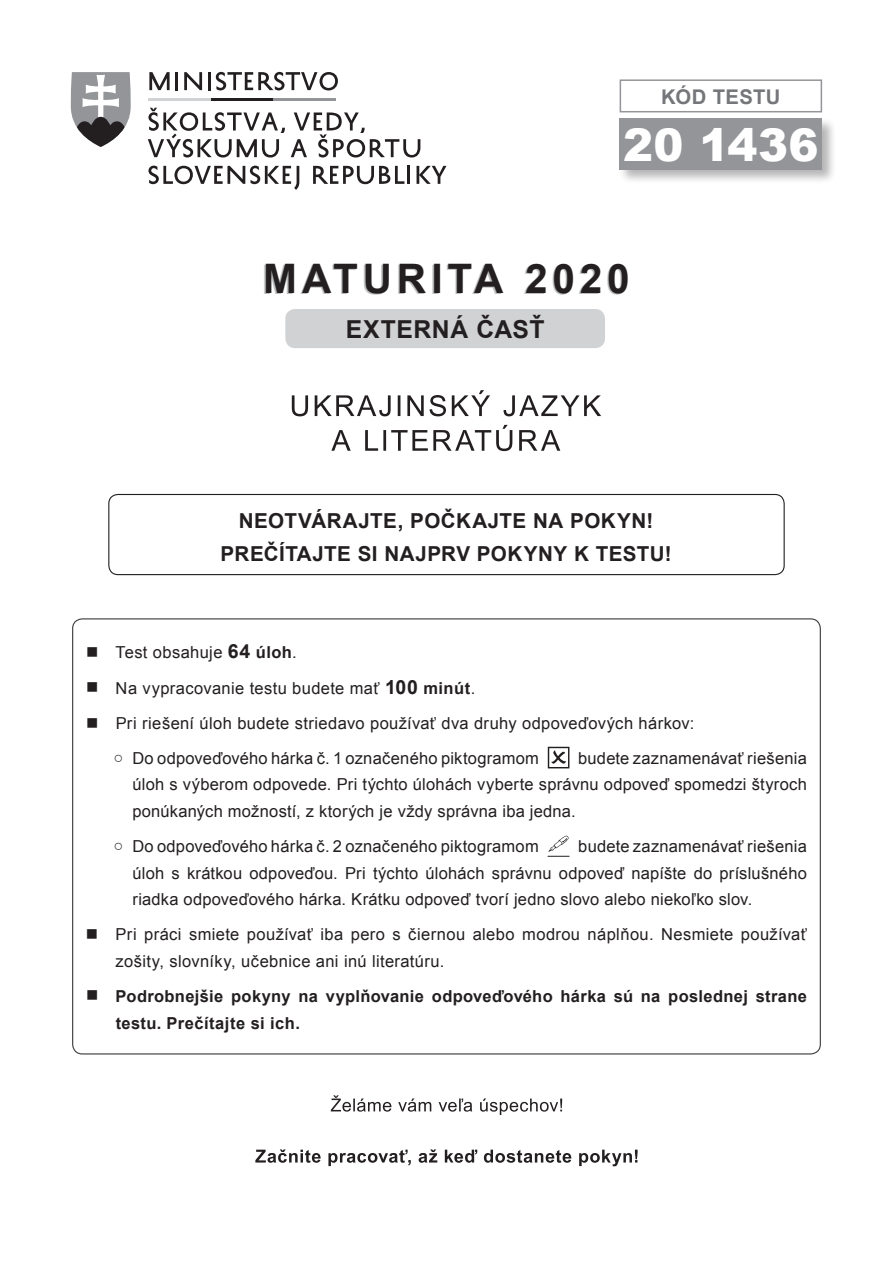
<style>
.page{position:relative;width:893px;height:1263px;background:#fff}
.page>*{position:absolute;margin:0;border:0;box-sizing:border-box;transform-origin:0 0}
.t1{font:900 45px "Arial";letter-spacing:.01em;color:#fff}
.t2{font:700 40.65px "Arial";letter-spacing:.12em;color:#231f20}
.t3{font:700 24.75px "Arial";letter-spacing:.025em;color:#231f20}
.t4{font:700 20.7px/33px "Arial";letter-spacing:.02em;color:#231f20;text-align:center}
.t5{font:700 20.25px "Arial";color:#757679}
.t6{font:16.5px/26.4px "Arial";letter-spacing:.02em;color:#231f20;text-align:justify}
.t7{font:700 16.5px/26.4px "Arial";letter-spacing:.02em;color:#231f20}
.s1{font-weight:700;font-size:19.5px}
.s2{font-weight:700}
</style>
<div class="page">
<svg style="left:548px;top:747px;width:21px;height:21px"></svg>
<svg style="left:548px;top:836px;width:21px;height:21px"></svg>
<div style="left:285px;top:309px;width:320px;height:39px;background:#d1d2d4;border-radius:10px"></div>
<hr style="left:149px;top:98px;width:62px;height:3px;background:#d1d2d4">
<hr style="left:211px;top:98px;width:63px;height:3px;background:#231f20">
<hr style="left:274px;top:98px;width:62px;height:3px;background:#939598">
<svg style="left:71px;top:72px;width:60px;height:75px"></svg>
<svg style="left:149px;top:72px;width:21px;height:18px"></svg>
<svg style="left:176px;top:72px;width:2px;height:18px"></svg>
<svg style="left:184px;top:72px;width:18px;height:18px"></svg>
<hr style="left:208px;top:72px;width:3px;height:18px;background:#231f20">
<svg style="left:216px;top:72px;width:122px;height:18px"></svg>
<svg style="left:148px;top:108px;width:137px;height:50px"></svg>
<svg style="left:291px;top:112px;width:129px;height:46px"></svg>
<svg style="left:148px;top:166px;width:151px;height:24px"></svg>
<svg style="left:313px;top:166px;width:97px;height:18px"></svg>
<svg style="left:417px;top:166px;width:29px;height:18px"></svg>
<div style="left:108px;top:494px;width:677px;height:81px;border:1px solid #231f20;border-radius:9px"></div>
<svg style="left:255px;top:1149px;width:383px;height:17px"></svg>
<svg style="left:331px;top:1095px;width:231px;height:20px"></svg>
<div style="left:618px;top:117px;width:219px;height:67px;background:#231f20;opacity:.33"></div>
<div style="left:620px;top:118px;width:202px;height:51px;background:#939598"></div>
<div style="left:620px;top:79px;width:202px;height:33px;border:2px solid #939598"></div>
<svg style="left:331px;top:425px;width:229px;height:26px"></svg>
<svg style="left:292px;top:390px;width:309px;height:26px"></svg>
<p class="t5" style="left:661px;top:83px;width:66px">Kód testu</p>
<h1 class="t1" style="left:623px;top:112px;width:197px">20 1436</h1>
<h2 class="t2" style="left:263px;top:251px;width:368px">MATURITA 2020</h2>
<h3 class="t3" style="left:346px;top:313px;width:200px">EXTERNÁ ČASŤ</h3>
<p class="t4" style="left:221px;top:505px;width:453px">NEOTVÁRAJTE, POČKAJTE NA POKYN!<br>PREČÍTAJTE SI NAJPRV POKYNY K TESTU!</p>
<p class="t6" style="left:86px;top:640px;width:212px">■ Test obsahuje <span class="s1">64</span> <span class="s2">úloh</span>.</p>
<p class="t6" style="left:86px;top:675px;width:391px">■ Na vypracovanie testu budete mať <span class="s1">100</span> <span class="s2">minút</span>.</p>
<p class="t6" style="left:86px;top:710px;width:610px">■ Pri riešení úloh budete striedavo používať dva druhy odpoveďových hárkov:</p>
<p class="t6" style="left:113px;top:745px;width:427px">○ Do odpoveďového hárka č. 1 označeného piktogramom</p>
<p class="t6" style="left:132px;top:745px;width:676px;text-indent:446px">budete zaznamenávať riešenia úloh s výberom odpovede. Pri týchto úlohách vyberte správnu odpoveď spomedzi štyroch ponúkaných možností, z ktorých je vždy správna iba jedna.</p>
<p class="t6" style="left:113px;top:833px;width:427px">○ Do odpoveďového hárka č. 2 označeného piktogramom</p>
<p class="t6" style="left:132px;top:833px;width:676px;text-indent:446px">budete zaznamenávať riešenia úloh s krátkou odpoveďou. Pri týchto úlohách správnu odpoveď napíšte do príslušného riadka odpoveďového hárka. Krátku odpoveď tvorí jedno slovo alebo niekoľko slov.</p>
<p class="t6" style="left:116px;top:921px;width:693px;text-indent:-30px">■ Pri práci smiete používať iba pero s čiernou alebo modrou náplňou. Nesmiete používať zošity, slovníky, učebnice ani inú literatúru.</p>
<p class="t7" style="left:116px;top:984px;width:693px;text-indent:-30px">■ Podrobnejšie pokyny na vyplňovanie odpoveďového hárka sú na poslednej strane testu. Prečítajte si ich.</p>
</div>
